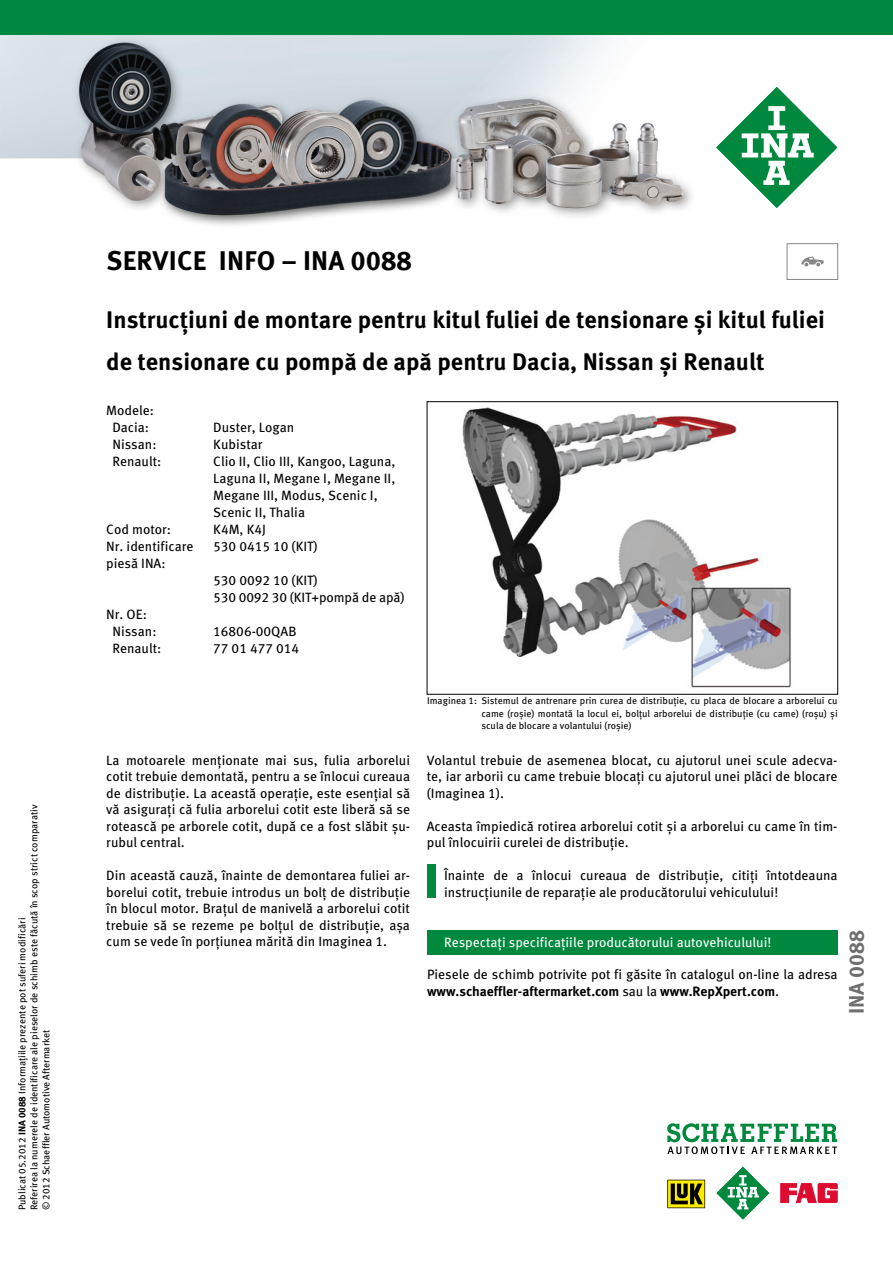
<style>
.page{position:relative;width:893px;height:1263px;background:#fff}
.page>*{position:absolute;margin:0;border:0;box-sizing:border-box;transform-origin:0 0}
.t1{font:700 27px "Meta Pro";letter-spacing:.01em;color:#000}
.t2{font:700 24px/41.4px "Meta Pro";color:#000}
.t3{font:700 21px "Meta Pro";color:#706f6f}
.t4{font:13.5px/16.5px "Meta Pro";color:#000}
.t5{font:13.5px "Meta Pro";color:#fff}
.t6{font:9.75px/12.8px "Meta Pro";color:#000;text-align:justify}
.s1{font-weight:700}
</style>
<div class="page">
<div style="left:427px;top:864px;width:9px;height:33px;background:#00893e"></div>
<img style="left:462px;top:407px;width:329px;height:281px">
<div style="left:427px;top:401px;width:411px;height:293px;border:1px solid #000"></div>
<div style="left:427px;top:930px;width:411px;height:25px;background:#00893e"></div>
<div style="left:787px;top:243px;width:51px;height:37px;border:1px solid #878787"></div>
<svg style="left:801px;top:257px;width:23px;height:9px"></svg>
<img style="left:0;top:34px;width:893px;height:191px">
<svg style="left:667px;top:1180px;width:38px;height:28px"></svg>
<svg style="left:781px;top:1183px;width:56px;height:19px"></svg>
<svg style="left:716px;top:1166px;width:54px;height:54px"></svg>
<svg style="left:667px;top:1123px;width:170px;height:31px"></svg>
<svg style="left:715px;top:85px;width:124px;height:124px"></svg>
<div style="left:0;top:0;width:893px;height:34px;background:#00893e"></div>
<p class="t6" style="left:15px;top:1210px;width:407px;line-height:12px;text-align:left;rotate:-90deg">Publicat 05.2012 <span class="s1">INA 0088</span> Informaţiile prezente pot suferi modificări<br>Referirea la numerele de identificare ale pieselor de schimb este făcută în scop strict comparativ © 2012 Schaeffler Automotive Aftermarket</p>
<h1 class="t1" style="left:106px;top:239px;width:307px">SERVICE INFO – INA 0088</h1>
<h2 class="t2" style="left:106px;top:298px;width:720px">Instrucţiuni de montare pentru kitul fuliei de tensionare şi kitul fuliei de tensionare cu pompă de apă pentru Dacia, Nissan şi Renault</h2>
<p class="t4" style="left:106px;top:401px;width:49px;line-height:17px;text-align:center">Modele:<br>Dacia:</p>
<p class="t4" style="left:213px;top:419px;width:83px">Duster, Logan</p>
<p class="t4" style="left:112px;top:436px;width:46px">Nissan:</p>
<p class="t4" style="left:213px;top:436px;width:51px">Kubistar</p>
<p class="t4" style="left:112px;top:453px;width:50px">Renault:</p>
<p class="t4" style="left:213px;top:452px;width:184px;line-height:17px">Clio II, Clio III, Kangoo, Laguna,<br>Laguna II, Megane I, Megane II,<br>Megane III, Modus, Scenic I,<br>Scenic II, Thalia</p>
<p class="t4" style="left:106px;top:520px;width:66px">Cod motor:</p>
<p class="t4" style="left:213px;top:520px;width:54px">K4M, K4J</p>
<p class="t4" style="left:106px;top:537px;width:89px">Nr. identificare piesă INA:</p>
<p class="t4" style="left:213px;top:537px;width:106px">530 0415 10 (KIT)</p>
<p class="t4" style="left:213px;top:571px;width:193px;line-height:17px">530 0092 10 (KIT)<br>530 0092 30 (KIT+pompă de apă)</p>
<p class="t4" style="left:112px;top:605px;width:46px;line-height:17px;text-indent:-6px">Nr. OE:<br>Nissan:</p>
<p class="t4" style="left:213px;top:622px;width:85px">16806-00QAB</p>
<p class="t4" style="left:112px;top:639px;width:50px">Renault:</p>
<p class="t4" style="left:213px;top:639px;width:88px">77 01 477 014</p>
<p class="t4" style="left:106px;top:751px;width:305px;text-align:justify">La motoarele menţionate mai sus, fulia arborelui cotit trebuie demontată, pentru a se înlocui cureaua de distribuţie. La această operaţie, este esenţial să vă asiguraţi că fulia arborelui cotit este liberă să se rotească pe arborele cotit, după ce a fost slăbit şu&shy;rubul central.</p>
<p class="t4" style="left:106px;top:866px;width:305px;text-align:justify">Din această cauză, înainte de demontarea fuliei ar&shy;borelui cotit, trebuie introdus un bolţ de distribuţie în blocul motor. Braţul de manivelă a arborelui cotit trebuie să se rezeme pe bolţul de distribuţie, aşa cum se vede în porţiunea mărită din Imaginea 1.</p>
<p class="t6" style="left:481px;top:693px;width:358px;text-indent:-54px">Imaginea 1: Sistemul de antrenare prin curea de distribuţie, cu placa de blocare a arborelui cu came (roşie) montată la locul ei, bolţul arborelui de distribuţie (cu came) (roşu) şi scula de blocare a volantului (roşie)</p>
<p class="t4" style="left:427px;top:751px;width:412px;text-align:justify">Volantul trebuie de asemenea blocat, cu ajutorul unei scule adecva&shy;te, iar arborii cu came trebuie blocaţi cu ajutorul unei plăci de blocare (Imaginea 1).</p>
<p class="t4" style="left:427px;top:817px;width:412px">Aceasta împiedică rotirea arborelui cotit şi a arborelui cu came în tim&shy;pul înlocuirii curelei de distribuţie.</p>
<p class="t4" style="left:444px;top:866px;width:395px">Înainte de a înlocui cureaua de distribuţie, citiţi întotdeauna instrucţiunile de reparaţie ale producătorului vehiculului!</p>
<p class="t5" style="left:444px;top:932px;width:329px">Respectaţi specificaţiile producătorului autovehiculului!</p>
<p class="t4" style="left:427px;top:965px;width:412px">Piesele de schimb potrivite pot fi găsite în catalogul on-line la adresa <span class="s1">www.schaeffler-aftermarket.com</span> sau la <span class="s1">www.RepXpert.com</span>.</p>
<h3 class="t3" style="left:840px;top:1014px;width:86px;rotate:-90deg">INA 0088</h3>
</div>
